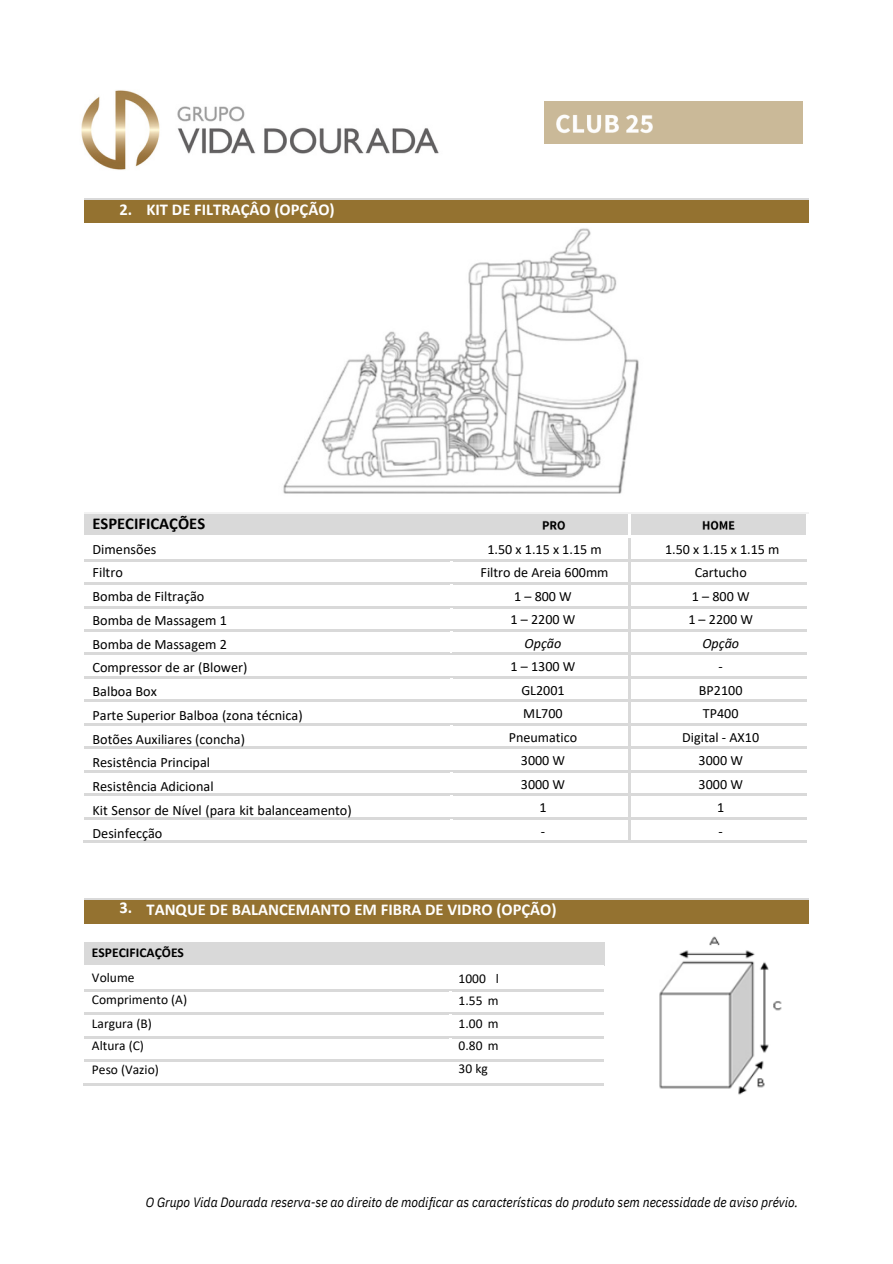
<style>
.page{position:relative;width:893px;height:1264px;background:#fff}
.page>*{position:absolute;margin:0;border:0;box-sizing:border-box;transform-origin:0 0}
.t1{font:700 16.5px "Calibri";color:#fff}
.t2{font:700 16.5px "Calibri";color:#000}
.t3{font:14.25px/23.7px "Calibri";color:#000}
.t4{font:14.1px/23.5px "Calibri";color:#000;text-align:center}
.t5{font:italic 14.1px "Calibri";color:#000}
.t6{font:italic 13.5px "IBM Plex Sans Cond";color:#000}
.t7{font:13.5px/23.1px "Calibri";color:#000}
.t8{font:700 13.5px "Calibri";color:#000}
</style>
<div class="page">
<div style="left:84px;top:514px;width:392px;height:21px;background:#d9d9d9"></div>
<div style="left:479px;top:514px;width:149px;height:21px;background:#d9d9d9"></div>
<img style="left:542px;top:520px;width:24px;height:10px">
<div style="left:630px;top:514px;width:176px;height:21px;background:#d9d9d9"></div>
<img style="left:702px;top:520px;width:33px;height:10px">
<div style="left:84px;top:944px;width:520px;height:21px;background:#d9d9d9"></div>
<hr style="left:84px;top:941px;width:520px;height:3px;background:#d9d9d9">
<hr style="left:84px;top:989px;width:365px;height:2px;background:#d9d9d9">
<hr style="left:451px;top:989px;width:153px;height:2px;background:#d9d9d9">
<hr style="left:84px;top:1012px;width:365px;height:2px;background:#d9d9d9">
<hr style="left:451px;top:1012px;width:153px;height:2px;background:#d9d9d9">
<hr style="left:84px;top:1035px;width:365px;height:3px;background:#d9d9d9">
<hr style="left:451px;top:1035px;width:153px;height:3px;background:#d9d9d9">
<hr style="left:84px;top:1059px;width:365px;height:2px;background:#d9d9d9">
<hr style="left:451px;top:1059px;width:153px;height:2px;background:#d9d9d9">
<hr style="left:83px;top:1083px;width:366px;height:2px;background:#d9d9d9">
<hr style="left:451px;top:1083px;width:153px;height:2px;background:#d9d9d9">
<div style="left:84px;top:200px;width:724px;height:23px;background:#947230"></div>
<hr style="left:84px;top:198px;width:724px;height:2px;background:#d9d9d9">
<div style="left:84px;top:900px;width:724px;height:24px;background:#947230"></div>
<hr style="left:84px;top:898px;width:724px;height:2px;background:#d9d9d9">
<hr style="left:84px;top:512px;width:392px;height:2px;background:#f2f2f2">
<hr style="left:479px;top:512px;width:149px;height:2px;background:#f2f2f2">
<hr style="left:630px;top:512px;width:176px;height:2px;background:#f2f2f2">
<hr style="left:476px;top:514px;width:3px;height:21px;background:#d9d9d9">
<hr style="left:628px;top:538px;width:2px;height:21px;background:#d9d9d9">
<hr style="left:84px;top:559px;width:366px;height:2px;background:#d9d9d9">
<hr style="left:452px;top:559px;width:176px;height:2px;background:#d9d9d9">
<hr style="left:630px;top:559px;width:177px;height:2px;background:#d9d9d9">
<hr style="left:628px;top:561px;width:2px;height:21px;background:#d9d9d9">
<hr style="left:84px;top:582px;width:366px;height:2px;background:#d9d9d9">
<hr style="left:452px;top:582px;width:176px;height:2px;background:#d9d9d9">
<hr style="left:630px;top:582px;width:177px;height:2px;background:#d9d9d9">
<hr style="left:628px;top:585px;width:2px;height:21px;background:#d9d9d9">
<hr style="left:84px;top:606px;width:366px;height:2px;background:#d9d9d9">
<hr style="left:452px;top:606px;width:176px;height:2px;background:#d9d9d9">
<hr style="left:630px;top:606px;width:177px;height:2px;background:#d9d9d9">
<hr style="left:628px;top:608px;width:2px;height:21px;background:#d9d9d9">
<hr style="left:84px;top:629px;width:366px;height:2px;background:#d9d9d9">
<hr style="left:452px;top:629px;width:176px;height:2px;background:#d9d9d9">
<hr style="left:630px;top:629px;width:177px;height:2px;background:#d9d9d9">
<hr style="left:628px;top:632px;width:2px;height:21px;background:#d9d9d9">
<hr style="left:84px;top:653px;width:366px;height:2px;background:#d9d9d9">
<hr style="left:452px;top:653px;width:176px;height:2px;background:#d9d9d9">
<hr style="left:630px;top:653px;width:177px;height:2px;background:#d9d9d9">
<hr style="left:628px;top:655px;width:2px;height:21px;background:#d9d9d9">
<hr style="left:84px;top:676px;width:366px;height:2px;background:#d9d9d9">
<hr style="left:452px;top:676px;width:176px;height:2px;background:#d9d9d9">
<hr style="left:630px;top:676px;width:177px;height:2px;background:#d9d9d9">
<hr style="left:628px;top:678px;width:2px;height:21px;background:#d9d9d9">
<hr style="left:84px;top:699px;width:366px;height:3px;background:#d9d9d9">
<hr style="left:452px;top:699px;width:176px;height:3px;background:#d9d9d9">
<hr style="left:630px;top:699px;width:177px;height:3px;background:#d9d9d9">
<hr style="left:628px;top:702px;width:2px;height:21px;background:#d9d9d9">
<hr style="left:84px;top:723px;width:366px;height:2px;background:#d9d9d9">
<hr style="left:452px;top:723px;width:176px;height:2px;background:#d9d9d9">
<hr style="left:630px;top:723px;width:177px;height:2px;background:#d9d9d9">
<hr style="left:628px;top:725px;width:2px;height:21px;background:#d9d9d9">
<hr style="left:84px;top:746px;width:366px;height:2px;background:#d9d9d9">
<hr style="left:452px;top:746px;width:176px;height:2px;background:#d9d9d9">
<hr style="left:630px;top:746px;width:177px;height:2px;background:#d9d9d9">
<hr style="left:628px;top:749px;width:2px;height:21px;background:#d9d9d9">
<hr style="left:84px;top:770px;width:366px;height:2px;background:#d9d9d9">
<hr style="left:452px;top:770px;width:176px;height:2px;background:#d9d9d9">
<hr style="left:630px;top:770px;width:177px;height:2px;background:#d9d9d9">
<hr style="left:628px;top:772px;width:2px;height:21px;background:#d9d9d9">
<hr style="left:84px;top:793px;width:366px;height:2px;background:#d9d9d9">
<hr style="left:452px;top:793px;width:176px;height:2px;background:#d9d9d9">
<hr style="left:630px;top:793px;width:177px;height:2px;background:#d9d9d9">
<hr style="left:628px;top:796px;width:2px;height:21px;background:#d9d9d9">
<hr style="left:84px;top:817px;width:366px;height:2px;background:#d9d9d9">
<hr style="left:452px;top:817px;width:176px;height:2px;background:#d9d9d9">
<hr style="left:630px;top:817px;width:177px;height:2px;background:#d9d9d9">
<hr style="left:83px;top:840px;width:367px;height:2px;background:#d9d9d9">
<hr style="left:452px;top:840px;width:176px;height:2px;background:#d9d9d9">
<hr style="left:628px;top:819px;width:2px;height:21px;background:#d9d9d9">
<hr style="left:630px;top:840px;width:177px;height:2px;background:#d9d9d9">
<img style="left:283px;top:228px;width:356px;height:266px">
<img style="left:659px;top:936px;width:123px;height:159px">
<div style="left:544px;top:101px;width:258px;height:43px;background:#cab998"></div>
<img style="left:556px;top:114px;width:97px;height:19px">
<img style="left:81px;top:90px;width:358px;height:80px">
<p class="t1" style="left:119px;top:202px;width:14px">2.</p>
<p class="t1" style="left:146px;top:202px;width:190px">KIT DE FILTRAÇÂO (OPÇÃO)</p>
<p class="t2" style="left:92px;top:517px;width:114px">ESPECIFICAÇÕES</p>
<p class="t3" style="left:92px;top:538px;width:261px">Dimensões<br>Filtro<br>Bomba de Filtração<br>Bomba de Massagem 1<br>Bomba de Massagem 2<br>Compressor de ar (Blower)<br>Balboa Box<br>Parte Superior Balboa (zona técnica)<br>Botões Auxiliares (concha)<br>Resistência Principal<br>Resistência Adicional<br>Kit Sensor de Nível (para kit balanceamento)<br>Desinfecção</p>
<p class="t4" style="left:480px;top:538px;width:129px">1.50 x 1.15 x 1.15 m<br>Filtro de Areia 600mm<br>1 – 800 W<br>1 – 2200 W</p>
<p class="t5" style="left:524px;top:637px;width:38px">Opção</p>
<p class="t4" style="left:508px;top:655px;width:70px">1 – 1300 W<br>GL2001<br>ML700<br>Pneumatico<br>3000 W<br>3000 W<br>1<br>-</p>
<p class="t1" style="left:119px;top:900px;width:14px">3.</p>
<p class="t1" style="left:146px;top:903px;width:411px">TANQUE DE BALANCEMANTO EM FIBRA DE VIDRO (OPÇÃO)</p>
<p class="t8" style="left:92px;top:946px;width:93px">ESPECIFICAÇÕES</p>
<p class="t7" style="left:92px;top:966px;width:97px">Volume<br>Comprimento (A)<br>Largura (B)<br>Altura (C)<br>Peso (Vazio)</p>
<p class="t7" style="left:458px;top:967px;width:42px;line-height:22.5px;text-align:justify">1000 l 1.55 m 1.00 m 0.80 m 30 kg</p>
<p class="t4" style="left:665px;top:538px;width:116px">1.50 x 1.15 x 1.15 m<br>Cartucho<br>1 – 800 W<br>1 – 2200 W</p>
<p class="t5" style="left:702px;top:637px;width:38px">Opção</p>
<p class="t4" style="left:682px;top:655px;width:78px">-<br>BP2100<br>TP400<br>Digital - AX10<br>3000 W<br>3000 W<br>1<br>-</p>
<p class="t6" style="left:146px;top:1193px;width:653px">O Grupo Vida Dourada reserva-se ao direito de modificar as características do produto sem necessidade de aviso prévio.</p>
</div>
